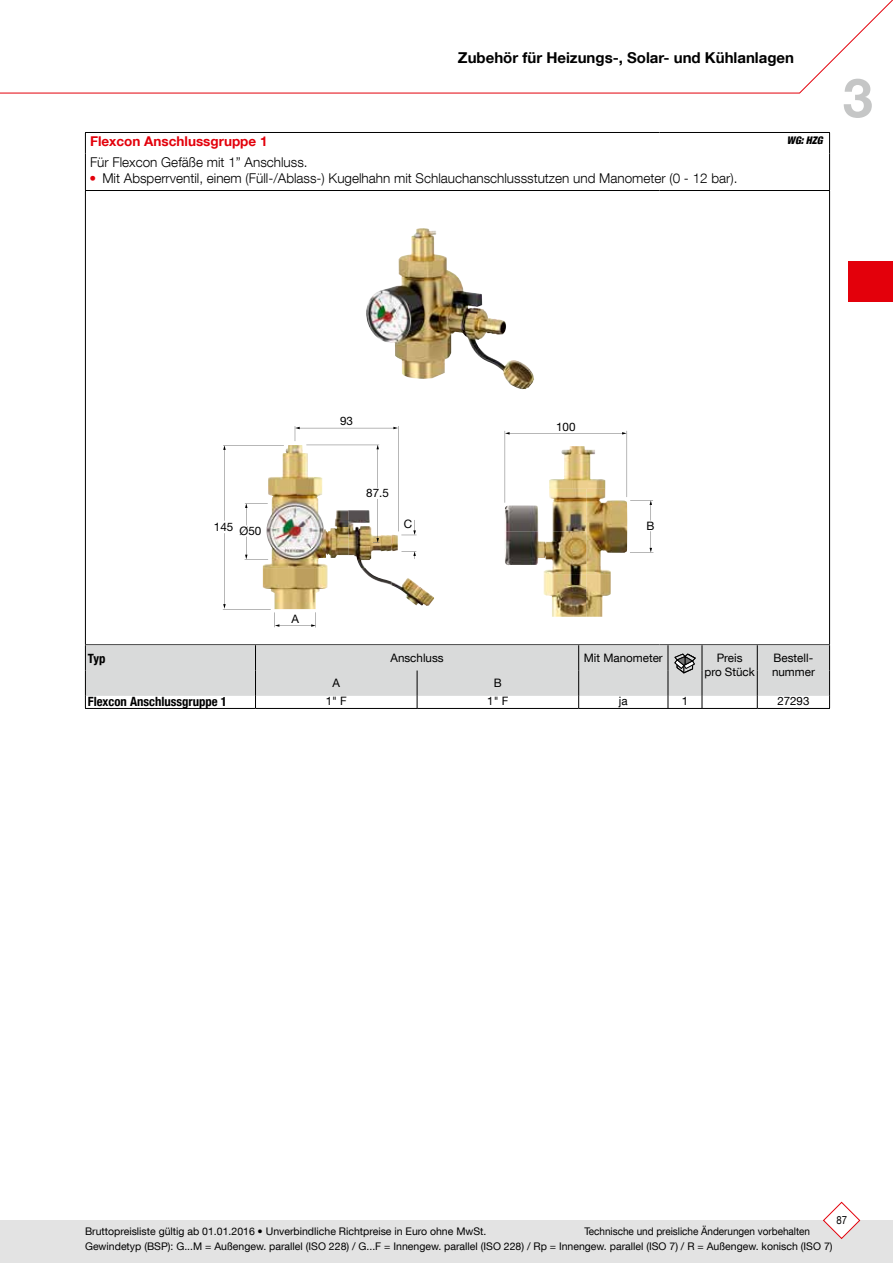
<style>
.page{position:relative;width:893px;height:1263px;background:#fff}
.page>*{position:absolute;margin:0;border:0;box-sizing:border-box;transform-origin:0 0}
.t1{font:700 54px "Helvetica Neue LT Com";color:#c5c6c6}
.t2{font:700 15px "Helvetica Neue LT Com";color:#000}
.t3{font:300 13.5px "Helvetica Neue LT Com";color:#000}
.t4{font:700 13.5px "Helvetica Neue LT Com";color:#e3000b}
.t5{font:700 condensed 12.75px "Helvetica Neue LT Com";color:#000}
.t6{font:11.7px/14px "Helvetica Neue LT Com";color:#000;text-align:center}
.t7{font:11.55px "Helvetica Neue LT Com";color:#000}
.t8{font:11.25px "Helvetica Neue LT Com";color:#000;scale:.85 1}
.t9{font:10.5px/14.9px "Helvetica Neue LT Com";color:#000;scale:.95 1}
.t10{font:10.5px "Helvetica Neue LT Com";color:#000}
.t11{font:italic 900 condensed 10.5px "Helvetica Neue LT Com";color:#000}
.s1{color:#e3000b}
</style>
<div class="page">
<div style="left:0;top:1220px;width:893px;height:43px;background:#e3e3e3"></div>
<svg style="left:0;top:0;width:893px;height:94px"></svg>
<svg style="left:823px;top:1201px;width:38px;height:38px"></svg>
<div style="left:848px;top:261px;width:45px;height:41px;background:#e3000b"></div>
<hr style="left:85px;top:132px;width:574px;height:1px;background:#000">
<svg style="left:85px;top:133px;width:1px;height:20px"></svg>
<hr style="left:85px;top:153px;width:1px;height:37px;background:#000">
<hr style="left:829px;top:153px;width:1px;height:37px;background:#000">
<hr style="left:659px;top:132px;width:171px;height:1px;background:#000">
<svg style="left:829px;top:133px;width:1px;height:20px"></svg>
<hr style="left:85px;top:190px;width:574px;height:1px;background:#000">
<hr style="left:85px;top:191px;width:1px;height:453px;background:#000">
<hr style="left:659px;top:190px;width:171px;height:1px;background:#000">
<hr style="left:829px;top:191px;width:1px;height:453px;background:#000">
<hr style="left:85px;top:644px;width:574px;height:1px;background:#000">
<hr style="left:659px;top:644px;width:171px;height:1px;background:#000">
<img style="left:366px;top:229px;width:168px;height:160px">
<img style="left:417px;top:584px;width:17px;height:22px">
<img style="left:223px;top:426px;width:194px;height:202px">
<img style="left:504px;top:489px;width:123px;height:85px">
<img style="left:544px;top:574px;width:67px;height:43px">
<svg style="left:505px;top:431px;width:148px;height:90px"></svg>
<svg style="left:630px;top:531px;width:24px;height:22px"></svg>
<hr style="left:85px;top:708px;width:170px;height:1px;background:#000">
<hr style="left:255px;top:708px;width:162px;height:1px;background:#000">
<hr style="left:417px;top:708px;width:162px;height:1px;background:#000">
<hr style="left:579px;top:708px;width:89px;height:1px;background:#000">
<hr style="left:668px;top:708px;width:34px;height:1px;background:#000">
<hr style="left:702px;top:708px;width:55px;height:1px;background:#000">
<hr style="left:757px;top:708px;width:73px;height:1px;background:#000">
<svg style="left:85px;top:645px;width:745px;height:63px"></svg>
<h2 class="t2" style="left:458px;top:49px;width:338px">Zubehör für Heizungs-, Solar- und Kühlanlagen</h2>
<p class="t4" style="left:90px;top:133px;width:179px">Flexcon Anschlussgruppe 1</p>
<p class="t11" style="left:787px;top:134px;width:37px">WG: HZG</p>
<p class="t3" style="left:90px;top:154px;width:219px">Für Flexcon Gefäße mit 1” Anschluss.</p>
<p class="t3" style="left:90px;top:170px;width:649px"><span class="s1">•</span> Mit Absperrventil, einem (Füll-/Ablass-) Kugelhahn mit Schlauchanschlussstutzen und Manometer (0 - 12 bar).</p>
<h1 class="t1" style="left:843px;top:64px;width:32px">3</h1>
<p class="t6" style="left:214px;top:519px;width:21px">145</p>
<p class="t6" style="left:239px;top:524px;width:23px">Ø50</p>
<p class="t6" style="left:291px;top:612px;width:9px">A</p>
<p class="t6" style="left:340px;top:414px;width:14px">93</p>
<p class="t6" style="left:366px;top:486px;width:24px">87.5</p>
<p class="t6" style="left:404px;top:517px;width:10px">C</p>
<p class="t6" style="left:556px;top:419px;width:21px">100</p>
<p class="t6" style="left:647px;top:518px;width:9px">B</p>
<p class="t5" style="left:88px;top:651px;width:19px">Typ</p>
<p class="t6" style="left:390px;top:651px;width:55px">Anschluss</p>
<p class="t6" style="left:584px;top:651px;width:81px">Mit Manometer</p>
<p class="t6" style="left:704px;top:651px;width:52px">Preis<br>pro Stück</p>
<p class="t6" style="left:772px;top:651px;width:44px;text-align:left">Bestell&shy;nummer</p>
<p class="t6" style="left:333px;top:676px;width:9px">A</p>
<p class="t6" style="left:494px;top:676px;width:9px">B</p>
<p class="t5" style="left:88px;top:694px;width:141px">Flexcon Anschlussgruppe 1</p>
<p class="t7" style="left:326px;top:694px;width:23px">1" F</p>
<p class="t7" style="left:487px;top:694px;width:23px">1" F</p>
<p class="t7" style="left:619px;top:694px;width:10px">ja</p>
<p class="t7" style="left:682px;top:694px;width:8px">1</p>
<p class="t7" style="left:777px;top:694px;width:34px">27293</p>
<p class="t8" style="left:837px;top:1213px;width:14px">87</p>
<p class="t9" style="left:85px;top:1224px;width:788px;text-indent:499px">Technische und preisliche Änderungen vorbehalten<br>Gewindetyp (BSP): G...M = Außengew. parallel (ISO 228) / G...F = Innengew. parallel (ISO 228) / Rp = Innengew. parallel (ISO 7) / R = Außengew. konisch (ISO 7)</p>
<p class="t10" style="left:85px;top:1225px;width:403px">Bruttopreisliste gültig ab 01.01.2016 • Unverbindliche Richtpreise in Euro ohne MwSt.</p>
</div>
